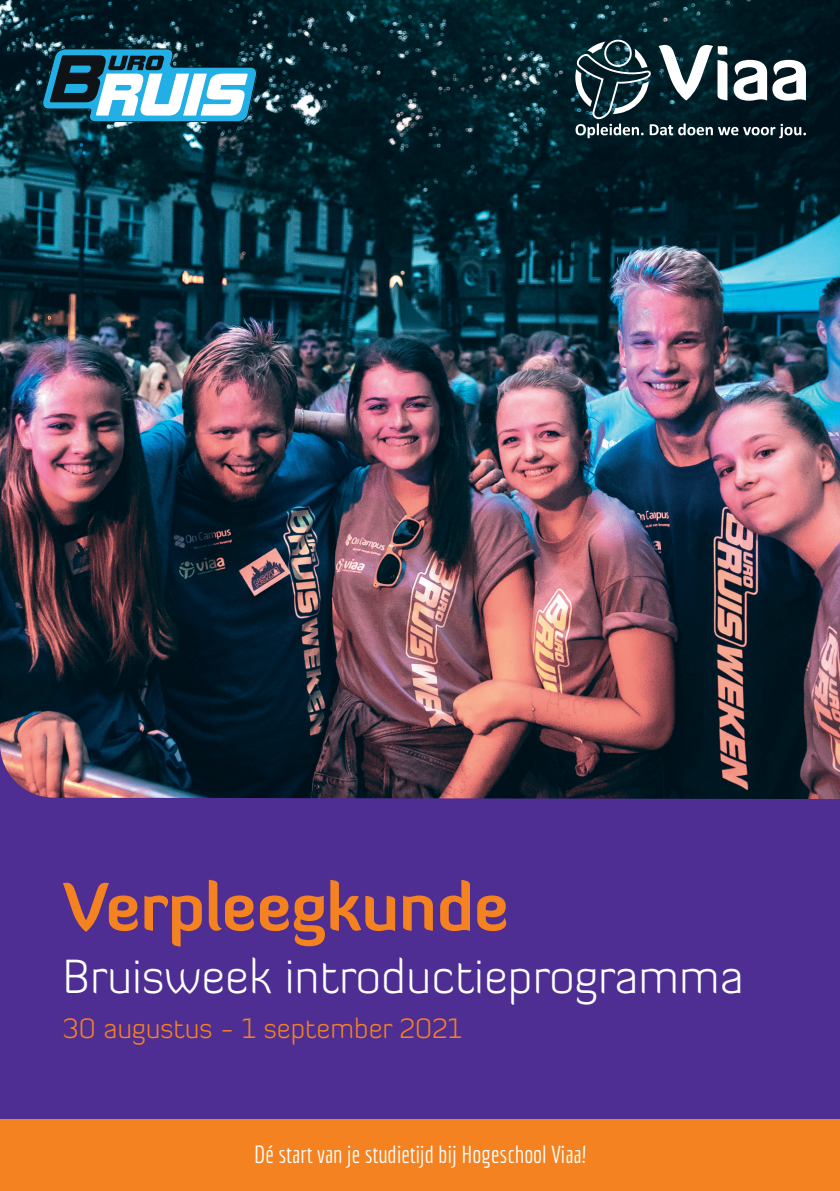
<style>
.page{position:relative;width:840px;height:1191px;background:#fff}
.page>*{position:absolute;margin:0;border:0;box-sizing:border-box;transform-origin:0 0}
.t1{font:700 66px "Diavlo";color:#f58220}
.t2{font:300 48px "Diavlo";color:#fff}
.t3{font:300 28px "Diavlo";color:#f58220}
.t4{font:24px "Economica";color:#fff}
</style>
<div class="page">
<div style="left:0;top:573px;width:839px;height:546px;background:#4e2e92"></div>
<div style="left:0;top:1119px;width:839px;height:72px;background:#f58220"></div>
<img style="left:0;top:0;width:839px;height:799px">
<svg style="left:575px;top:40px;width:230px;height:98px"></svg>
<svg style="left:43px;top:49px;width:214px;height:73px"></svg>
<p class="t1" style="left:62px;top:864px;width:447px">Verpleegkunde</p>
<p class="t2" style="left:62px;top:946px;width:682px">Bruisweek introductieprogramma</p>
<p class="t3" style="left:62px;top:1011px;width:401px">30 augustus - 1 september 2021</p>
<p class="t4" style="left:254px;top:1140px;width:333px">Dé start van je studietijd bij Hogeschool Viaa!</p>
</div>
